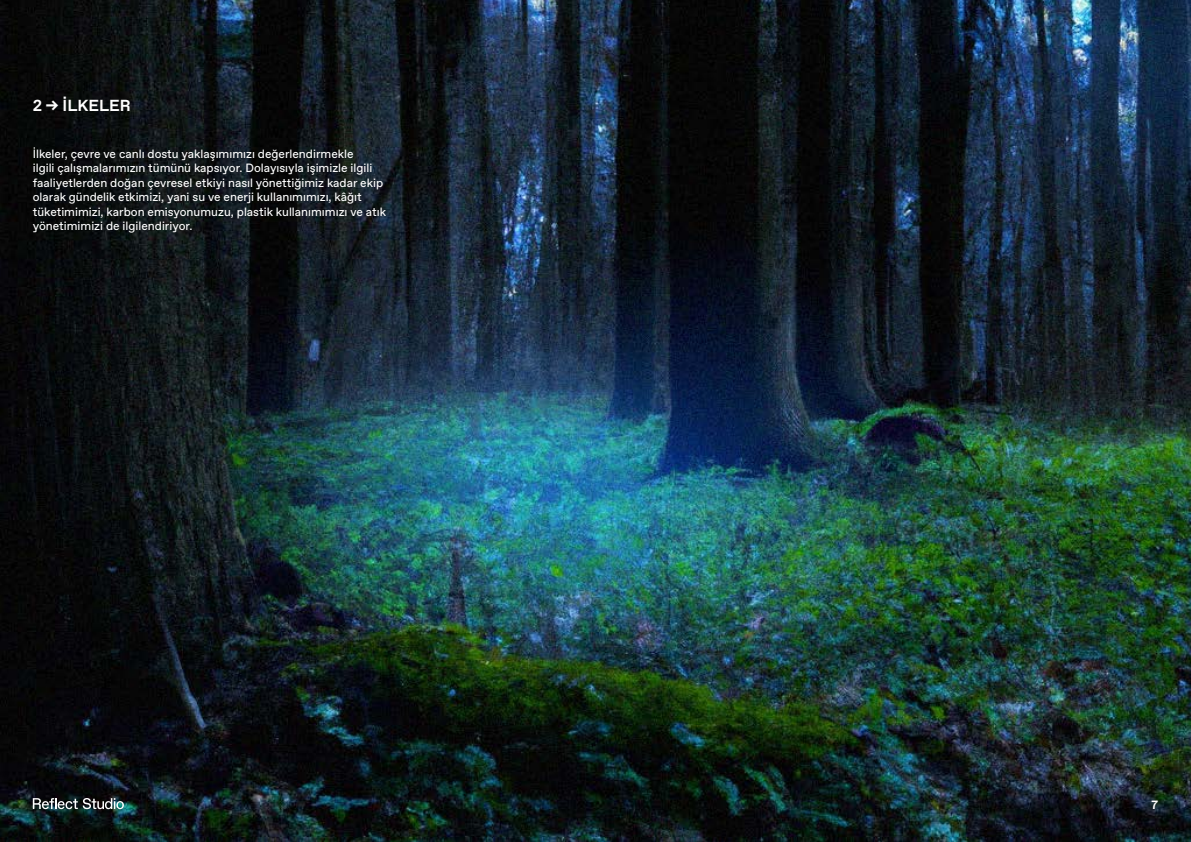
<style>
.page{position:relative;width:1191px;height:842px;background:#fff}
.page>*{position:absolute;margin:0;border:0;box-sizing:border-box;transform-origin:0 0}
.t1{font:700 16px "Favorit Std";color:#fff}
.t2{font:12px/14.4px "Favorit Std";color:#fff}
.t3{font:700 12px "Favorit Std";color:#fff}
</style>
<div class="page">
<img style="left:0;top:0;width:1191px;height:842px">
<svg style="left:33px;top:798px;width:91px;height:11px"></svg>
<h1 class="t1" style="left:33px;top:95px;width:99px">2 → İLKELER</h1>
<p class="t2" style="left:33px;top:146px;width:355px">İlkeler, çevre ve canlı dostu yaklaşımımızı değerlendirmekle<br>ilgili çalışmalarımızın tümünü kapsıyor. Dolayısıyla işimizle ilgili faaliyetlerden doğan çevresel etkiyi nasıl yönettiğimiz kadar ekip olarak gündelik etkimizi, yani su ve enerji kullanımımızı, kâğıt tüketimimizi, karbon emisyonumuzu, plastik kullanımımızı ve atık yönetimimizi de ilgilendiriyor.</p>
<p class="t3" style="left:1151px;top:797px;width:8px">7</p>
</div>
